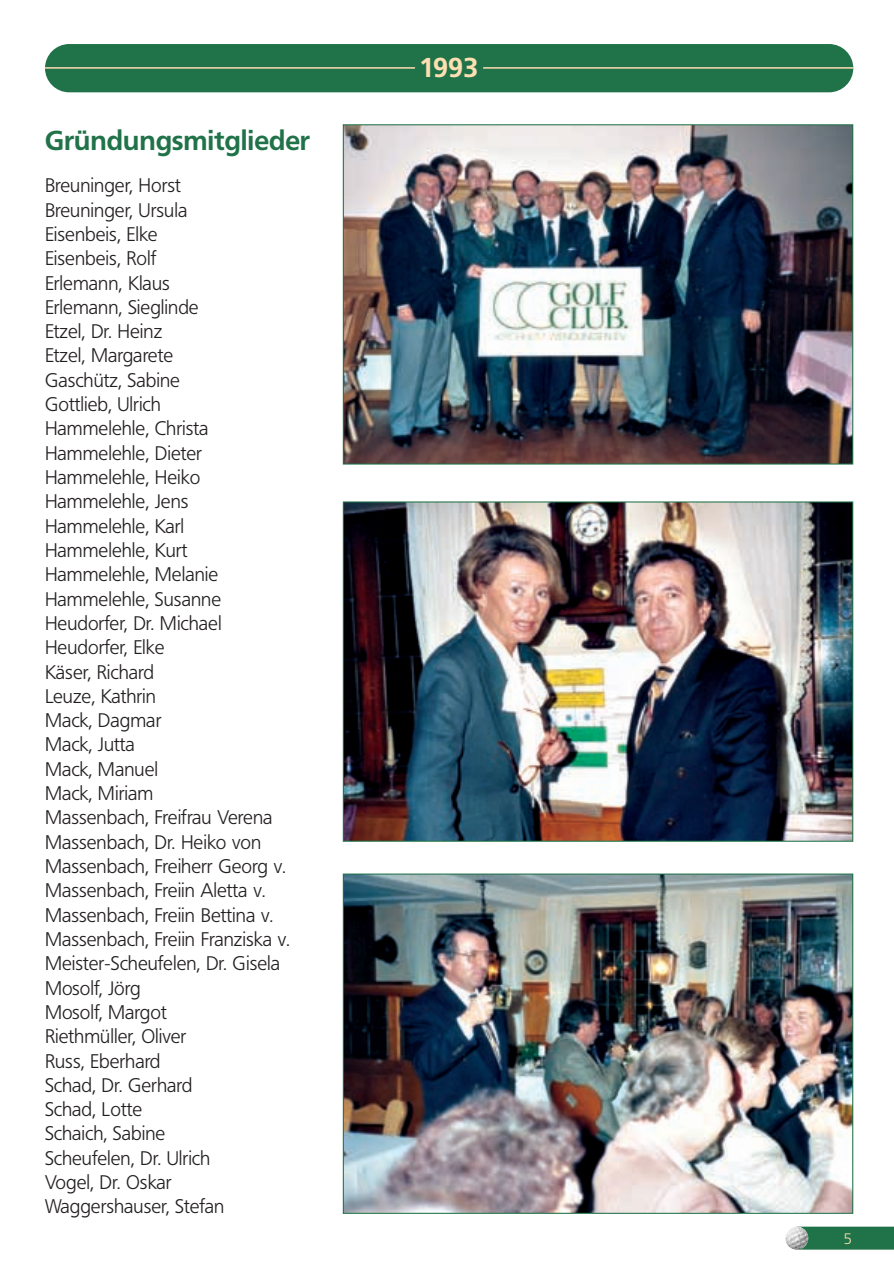
<style>
.page{position:relative;width:894px;height:1265px;background:#fff}
.page>*{position:absolute;margin:0;border:0;box-sizing:border-box;transform-origin:0 0}
.t1{font:700 27px "Frutiger BQ";color:#207248}
.t2{font:700 27px "Frutiger BQ";color:#fedfb2}
.t3{font:300 19.5px/24.3px "Frutiger BQ";color:#231f20}
.t4{font:300 15px "Frutiger BQ";color:#fedfb2}
</style>
<div class="page">
<img style="left:45px;top:44px;width:849px;height:1206px">
<h1 class="t1" style="left:45px;top:130px;width:266px">Gründungsmitglieder</h1>
<p class="t3" style="left:45px;top:175px;width:246px">Breuninger, Horst<br>Breuninger, Ursula<br>Eisenbeis, Elke<br>Eisenbeis, Rolf<br>Erlemann, Klaus<br>Erlemann, Sieglinde<br>Etzel, Dr. Heinz<br>Etzel, Margarete<br>Gaschütz, Sabine<br>Gottlieb, Ulrich<br>Hammelehle, Christa<br>Hammelehle, Dieter<br>Hammelehle, Heiko<br>Hammelehle, Jens<br>Hammelehle, Karl<br>Hammelehle, Kurt<br>Hammelehle, Melanie<br>Hammelehle, Susanne<br>Heudorfer, Dr. Michael<br>Heudorfer, Elke<br>Käser, Richard<br>Leuze, Kathrin<br>Mack, Dagmar<br>Mack, Jutta<br>Mack, Manuel<br>Mack, Miriam<br>Massenbach, Freifrau Verena<br>Massenbach, Dr. Heiko von<br>Massenbach, Freiherr Georg v.<br>Massenbach, Freiin Aletta v.<br>Massenbach, Freiin Bettina v.<br>Massenbach, Freiin Franziska v.<br>Meister-Scheufelen, Dr. Gisela<br>Mosolf, Jörg<br>Mosolf, Margot<br>Riethmüller, Oliver<br>Russ, Eberhard<br>Schad, Dr. Gerhard<br>Schad, Lotte<br>Schaich, Sabine<br>Scheufelen, Dr. Ulrich<br>Vogel, Dr. Oskar<br>Waggershauser, Stefan</p>
<h1 class="t2" style="left:419px;top:57px;width:61px">1993</h1>
<p class="t4" style="left:843px;top:1233px;width:10px">5</p>
</div>
